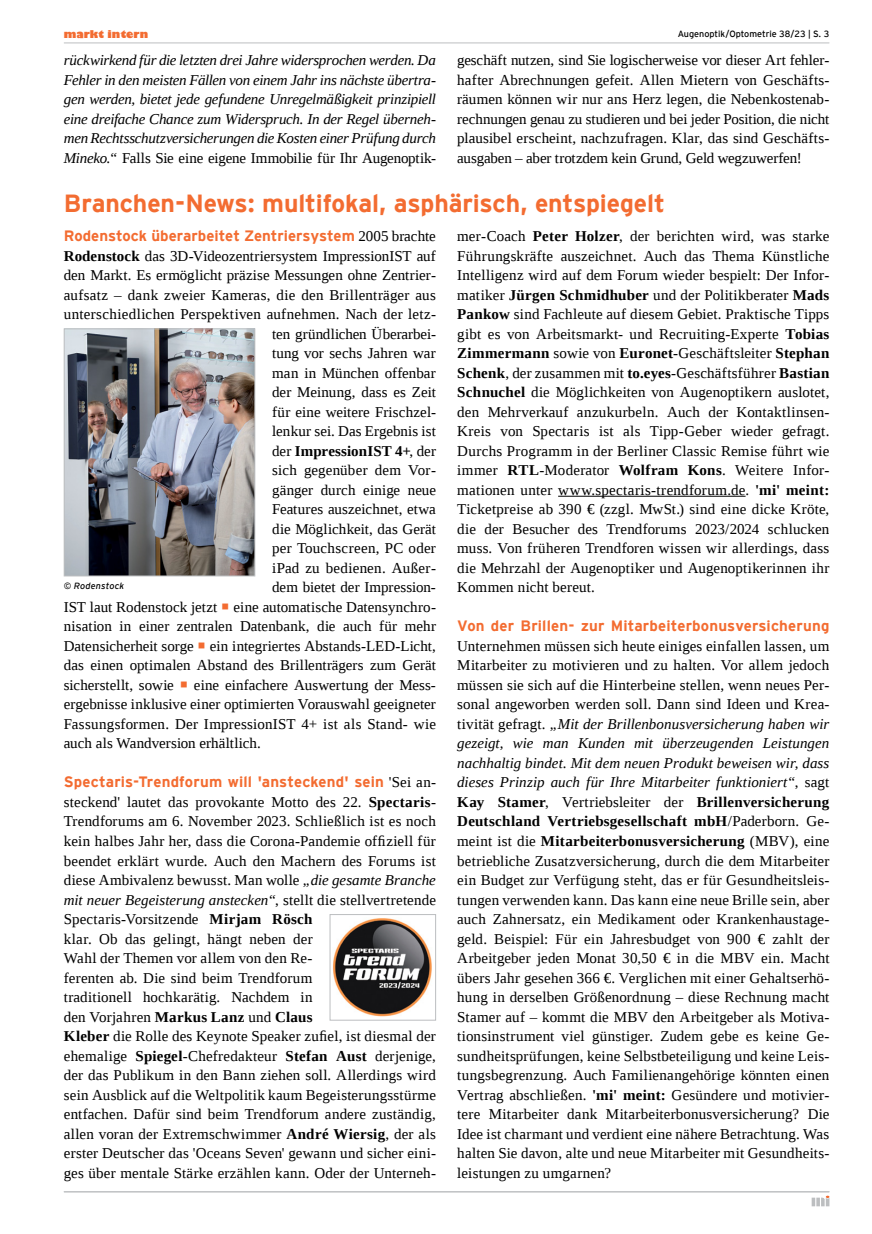
<style>
.page{position:relative;width:872px;height:1234px;background:#fff}
.page>*{position:absolute;margin:0;border:0;box-sizing:border-box;transform-origin:0 0}
.Raffer-Ueberschrift{font:700 24.75px "Interstate";letter-spacing:-.005em;color:#f36c31}
.Fliesstext{font:15px/19.5px "Liberation Serif";letter-spacing:.01em;color:#000;text-align:justify}
.Fliesstext-2{font:italic 15px/19.5px "Liberation Serif";letter-spacing:-.02em;color:#000;text-align:justify}
.Fliesstext-3{font:700 15px "Interstate";color:#f36c31}
.Fliesstext-4{font:700 15px "Liberation Serif";letter-spacing:.005em;color:#000}
.t1{font:800 10.5px "Gill Sansformi";color:#f36c31}
.t2{font:9px "Interstate";color:#000}
.Copyright-Hinweis{font:italic 9px "Interstate";letter-spacing:.02em;color:#000}
.s1{font-style:normal}
.s2{font-family:"Liberation Serif";font-weight:400;color:#000}
.s3{font-weight:700}
.s4{font-weight:400}
.s5{color:#f36c31}
.s6{font-family:"Interstate";font-weight:700;color:#f36c31}
.s7{font-style:italic}
</style>
<div class="page">
<hr style="left:64px;top:43px;width:765px;height:1px;background:#bcbec0">
<svg style="left:811px;top:1195px;width:18px;height:10px"></svg>
<hr style="left:64px;top:1191px;width:765px;height:1px;background:#bcbec0">
<hr style="left:558px;top:495px;width:187px;height:1px;background:#000">
<img style="left:333px;top:918px;width:99px;height:98px">
<div style="left:330px;top:914px;width:106px;height:106px;border:1px solid #bcbec0"></div>
<img style="left:66px;top:330px;width:187px;height:244px">
<div style="left:64px;top:328px;width:191px;height:248px;border:1px solid #bcbec0"></div>
<p class="t1" style="left:64px;top:28px;width:86px">markt intern</p>
<p class="t2" style="left:677px;top:27px;width:153px">Augenoptik/Optometrie 38/23 | S. 3</p>
<p class="Fliesstext-2" style="left:64px;top:51px;width:374px">rückwirkend für die letzten drei Jahre widersprochen werden. Da Fehler in den meisten Fällen von einem Jahr ins nächste übertra&shy;gen werden, bietet jede gefundene Unregelmäßigkeit prinzipiell eine dreifache Chance zum Widerspruch. In der Regel überneh&shy;men Rechtsschutzversicherungen die Kosten einer Prüfung durch Mineko.“ <span class="s1">Falls Sie eine eigene Immobilie für Ihr Augenoptik-</span></p>
<p class="Fliesstext" style="left:457px;top:51px;width:374px">geschäft nutzen, sind Sie logischerweise vor dieser Art fehler&shy;hafter Abrechnungen gefeit. Allen Mietern von Geschäfts&shy;räumen können wir nur ans Herz legen, die Nebenkostenab&shy;rechnungen genau zu studieren und bei jeder Position, die nicht plausibel erscheint, nachzufragen. Klar, das sind Geschäfts&shy;ausgaben – aber trotzdem kein Grund, Geld wegzuwerfen!</p>
<p class="Raffer-Ueberschrift" style="left:64px;top:185px;width:602px">Branchen-News: multifokal, asphärisch, entspiegelt</p>
<p class="Fliesstext-3" style="left:64px;top:225px;width:374px">Rodenstock überarbeitet Zentriersystem <span class="s2">2005 brachte</span></p>
<p class="Fliesstext" style="left:64px;top:246px;width:374px"><span class="s3">Rodenstock</span> das 3D-Videozentriersystem ImpressionIST auf</p>
<p class="Fliesstext" style="left:64px;top:265px;width:374px">den Markt. Es ermöglicht präzise Messungen ohne Zentrier-</p>
<p class="Fliesstext" style="left:64px;top:285px;width:374px">aufsatz – dank zweier Kameras, die den Brillenträger aus</p>
<p class="Fliesstext" style="left:64px;top:304px;width:374px">unterschiedlichen Perspektiven aufnehmen. Nach der letz-</p>
<p class="Fliesstext" style="left:272px;top:324px;width:165px">ten gründlichen Überarbei-</p>
<p class="Fliesstext" style="left:272px;top:343px;width:165px">tung vor sechs Jahren war</p>
<p class="Fliesstext" style="left:272px;top:363px;width:165px">man in München offenbar</p>
<p class="Fliesstext" style="left:272px;top:382px;width:165px">der Meinung, dass es Zeit</p>
<p class="Fliesstext" style="left:272px;top:402px;width:165px">für eine weitere Frischzel-</p>
<p class="Fliesstext" style="left:272px;top:421px;width:165px">lenkur sei. Das Ergebnis ist</p>
<p class="Fliesstext-4" style="left:272px;top:440px;width:165px"><span class="s4">der</span> ImpressionIST 4+<span class="s4">, der</span></p>
<p class="Fliesstext" style="left:272px;top:460px;width:165px">sich gegenüber dem Vor-</p>
<p class="Fliesstext" style="left:272px;top:480px;width:165px">gänger durch einige neue</p>
<p class="Fliesstext" style="left:272px;top:499px;width:165px">Features auszeichnet, etwa</p>
<p class="Fliesstext" style="left:272px;top:519px;width:165px">die Möglichkeit, das Gerät</p>
<p class="Fliesstext" style="left:272px;top:538px;width:165px">per Touchscreen, PC oder</p>
<p class="Fliesstext" style="left:272px;top:558px;width:165px">iPad zu bedienen. Außer-</p>
<p class="Fliesstext" style="left:272px;top:577px;width:165px">dem bietet der Impression-</p>
<p class="Fliesstext" style="left:64px;top:597px;width:374px">IST laut Rodenstock jetzt <span class="s5">○</span> eine automatische Datensynchro-</p>
<p class="Fliesstext" style="left:64px;top:616px;width:374px">nisation in einer zentralen Datenbank, die auch für mehr</p>
<p class="Fliesstext" style="left:64px;top:636px;width:374px">Datensicherheit sorge <span class="s5">○</span> ein integriertes Abstands-LED-Licht,</p>
<p class="Fliesstext" style="left:64px;top:655px;width:374px">das einen optimalen Abstand des Brillenträgers zum Gerät</p>
<p class="Fliesstext" style="left:64px;top:675px;width:374px">sicherstellt, sowie <span class="s5">○</span> eine einfachere Auswertung der Mess-</p>
<p class="Fliesstext" style="left:64px;top:694px;width:374px">ergebnisse inklusive einer optimierten Vorauswahl geeigneter</p>
<p class="Fliesstext" style="left:64px;top:714px;width:374px">Fassungsformen. Der ImpressionIST 4+ ist als Stand- wie</p>
<p class="Fliesstext" style="left:64px;top:733px;width:199px">auch als Wandversion erhältlich.</p>
<p class="Fliesstext" style="left:64px;top:772px;width:374px;text-align:left"><span class="s6">Spectaris-Trendforum will 'ansteckend' sein</span> 'Sei an&shy;steckend' lautet das provokante Motto des 22. <span class="s3">Spectaris</span>-- Trendforums am 6. November 2023. Schließlich ist es noch kein halbes Jahr her, dass die Corona-Pandemie offiziell für beendet erklärt wurde. Auch den Machern des Forums ist diese Ambivalenz bewusst. Man wolle <span class="s7">„die gesamte Branche mit neuer Begeisterung anstecken“</span>, stellt die stellvertretende Spectaris-Vorsitzende <span class="s3">Mirjam Rösch<br></span>klar. Ob das gelingt, hängt neben der<br>Wahl der Themen vor allem von den Re-<br>ferenten ab. Die sind beim Trendforum<br>traditionell hochkarätig. Nachdem in<br>den Vorjahren <span class="s3">Markus Lanz</span> und <span class="s3">Claus<br>Kleber</span> die Rolle des Keynote Speaker zufiel, ist diesmal der ehemalige <span class="s3">Spiegel</span>-Chefredakteur <span class="s3">Stefan Aust</span> derjenige, der das Publikum in den Bann ziehen soll. Allerdings wird sein Ausblick auf die Weltpolitik kaum Begeisterungsstürme entfachen. Dafür sind beim Trendforum andere zuständig, allen voran der Extremschwimmer <span class="s3">André Wiersig</span>, der als erster Deutscher das 'Oceans Seven' gewann und sicher eini&shy;ges über mentale Stärke erzählen kann. Oder der Unterneh-</p>
<p class="Fliesstext" style="left:457px;top:226px;width:374px;text-align:left">mer-Coach <span class="s3">Peter Holzer</span>, der berichten wird, was starke Führungskräfte auszeichnet. Auch das Thema Künstliche Intelligenz wird auf dem Forum wieder bespielt: Der Infor&shy;matiker <span class="s3">Jürgen Schmidhuber</span> und der Politikberater <span class="s3">Mads Pankow</span> sind Fachleute auf diesem Gebiet. Praktische Tipps gibt es von Arbeitsmarkt- und Recruiting-Experte <span class="s3">Tobias Zimmermann</span> sowie von <span class="s3">Euronet</span>-Geschäftsleiter <span class="s3">Stephan Schenk</span>, der zusammen mit <span class="s3">to.eyes</span>-Geschäftsführer <span class="s3">Bastian Schnuchel</span> die Möglichkeiten von Augenoptikern auslotet, den Mehrverkauf anzukurbeln. Auch der Kontaktlinsen-- Kreis von Spectaris ist als Tipp-Geber wieder gefragt.<br>Durchs Programm in der Berliner Classic Remise führt wie immer <span class="s3">RTL</span>-Moderator <span class="s3">Wolfram Kons</span>. Weitere Infor&shy;mationen unter www.spectaris--trendforum.de. <span class="s3">'mi' meint:<br></span>Ticketpreise ab 390 € (zzgl. MwSt.) sind eine dicke Kröte, die der Besucher des Trendforums 2023/2024 schlucken muss. Von früheren Trendforen wissen wir allerdings, dass die Mehrzahl der Augenoptiker und Augenoptikerinnen ihr Kommen nicht bereut.</p>
<p class="Fliesstext" style="left:457px;top:616px;width:374px"><span class="s6">Von der Brillen- zur Mitarbeiterbonusversicherung </span>Unternehmen müssen sich heute einiges einfallen lassen, um Mitarbeiter zu motivieren und zu halten. Vor allem jedoch müssen sie sich auf die Hinterbeine stellen, wenn neues Per&shy;sonal angeworben werden soll. Dann sind Ideen und Krea&shy;tivität gefragt. <span class="s7">„Mit der Brillenbonusversicherung haben wir gezeigt, wie man Kunden mit überzeugenden Leistungen nachhaltig bindet. Mit dem neuen Produkt beweisen wir, dass dieses Prinzip auch für Ihre Mitarbeiter funktioniert“</span>, sagt <span class="s3">Kay Stamer</span>, Vertriebsleiter der <span class="s3">Brillenversicherung Deutschland Vertriebsgesellschaft mbH</span>/Paderborn. Ge&shy;meint ist die <span class="s3">Mitarbeiterbonusversicherung</span> (MBV), eine betriebliche Zusatzversicherung, durch die dem Mitarbeiter ein Budget zur Verfügung steht, das er für Gesundheitsleis&shy;tungen verwenden kann. Das kann eine neue Brille sein, aber auch Zahnersatz, ein Medikament oder Krankenhaustage&shy;geld. Beispiel: Für ein Jahresbudget von 900 € zahlt der Arbeitgeber jeden Monat 30,50 € in die MBV ein. Macht übers Jahr gesehen 366 €. Verglichen mit einer Gehaltserhö&shy;hung in derselben Größenordnung – diese Rechnung macht Stamer auf – kommt die MBV den Arbeitgeber als Motiva&shy;tionsinstrument viel günstiger. Zudem gebe es keine Ge&shy;sundheitsprüfungen, keine Selbstbeteiligung und keine Leis&shy;tungsbegrenzung. Auch Familienangehörige könnten einen Vertrag abschließen. <span class="s3">'mi' meint:</span> Gesündere und motivier&shy;tere Mitarbeiter dank Mitarbeiterbonusversicherung? Die Idee ist charmant und verdient eine nähere Betrachtung. Was halten Sie davon, alte und neue Mitarbeiter mit Gesundheits&shy;leistungen zu umgarnen?</p>
<p class="Copyright-Hinweis" style="left:64px;top:578px;width:62px">© Rodenstock</p>
</div>
